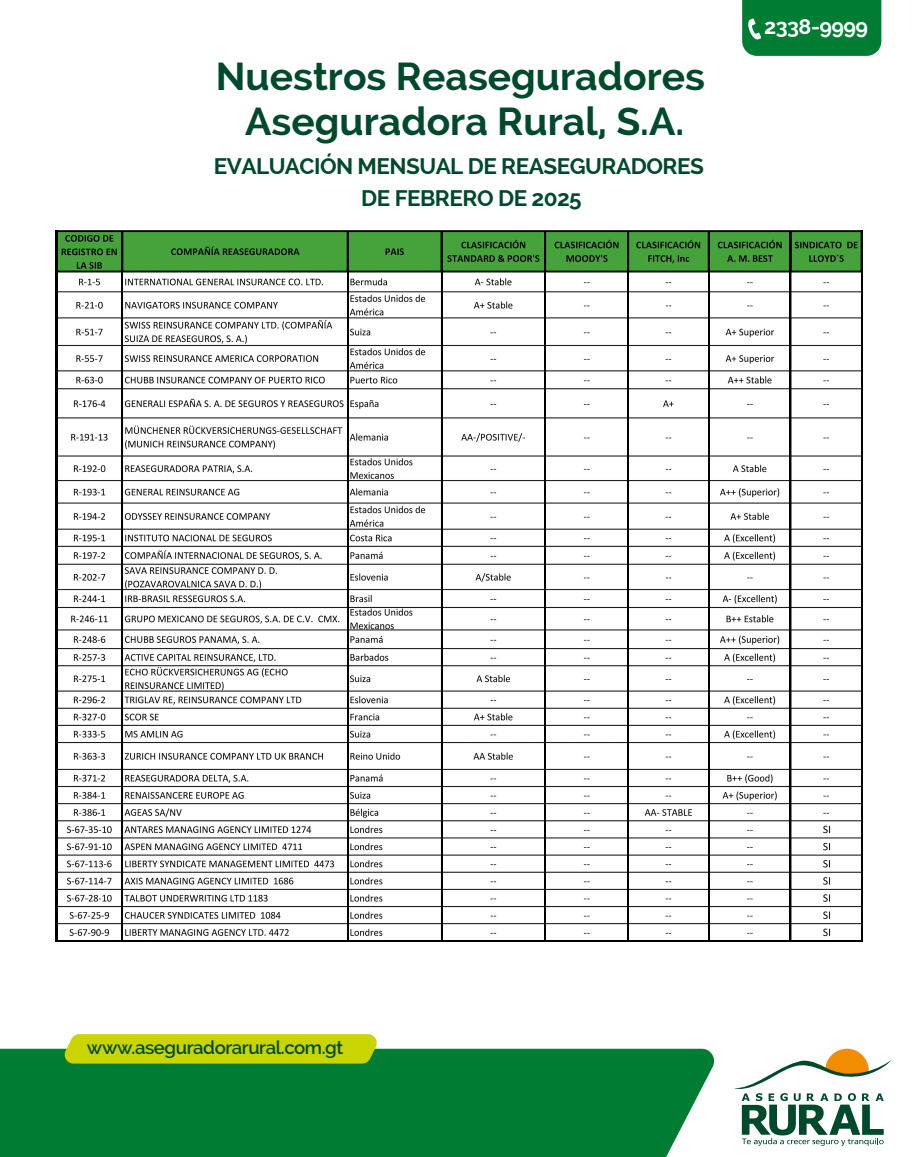
<style>
.page{position:relative;width:918px;height:1157px;background:#fff}
.page>*{position:absolute;margin:0;border:0;box-sizing:border-box;transform-origin:0 0}
.t1{font:700 39px/44.5px "Raleway";color:#004a2c;text-align:center}
.t2{font:700 22.5px/32px "Raleway";letter-spacing:-.025em;color:#004a2c}
.t3{font:700 21.3px "Raleway";letter-spacing:-.025em;color:#fff}
.t4{font:600 18.6px "Raleway";letter-spacing:-.025em;color:#004a2c}
</style>
<div class="page">
<svg style="left:734px;top:1048px;width:158px;height:98px"></svg>
<div style="left:0;top:1048px;width:715px;height:109px;background:#007d32"></div>
<svg style="left:63px;top:1034px;width:316px;height:29px;background:#c7d306"></svg>
<div style="left:742px;top:0;width:139px;height:56px;background:#007d32"></div>
<img style="left:57px;top:230px;width:804px;height:710px">
<hr style="left:55px;top:230px;width:2px;height:711px;background:#000">
<hr style="left:121px;top:231px;width:2px;height:709px;background:#000">
<hr style="left:347px;top:231px;width:2px;height:709px;background:#000">
<hr style="left:441px;top:231px;width:1px;height:709px;background:#000">
<hr style="left:544px;top:231px;width:2px;height:709px;background:#000">
<hr style="left:708px;top:232px;width:1px;height:708px;background:#000">
<hr style="left:628px;top:232px;width:1px;height:708px;background:#000">
<hr style="left:790px;top:232px;width:1px;height:708px;background:#000">
<hr style="left:861px;top:230px;width:2px;height:710px;background:#000">
<hr style="left:55px;top:940px;width:808px;height:1px;background:#000">
<h1 class="t1" style="left:216px;top:54px;width:491px">Nuestros Reaseguradores<br>Aseguradora Rural, S.A.</h1>
<p class="t2" style="left:361px;top:151px;width:344px;text-indent:-147px">EVALUACIÓN MENSUAL DE REASEGURADORES<br>DE FEBRERO DE 2025</p>
<p class="t3" style="left:764px;top:14px;width:105px">2338-9999</p>
<p class="t4" style="left:87px;top:1036px;width:258px">www.aseguradorarural.com.gt</p>
</div>
